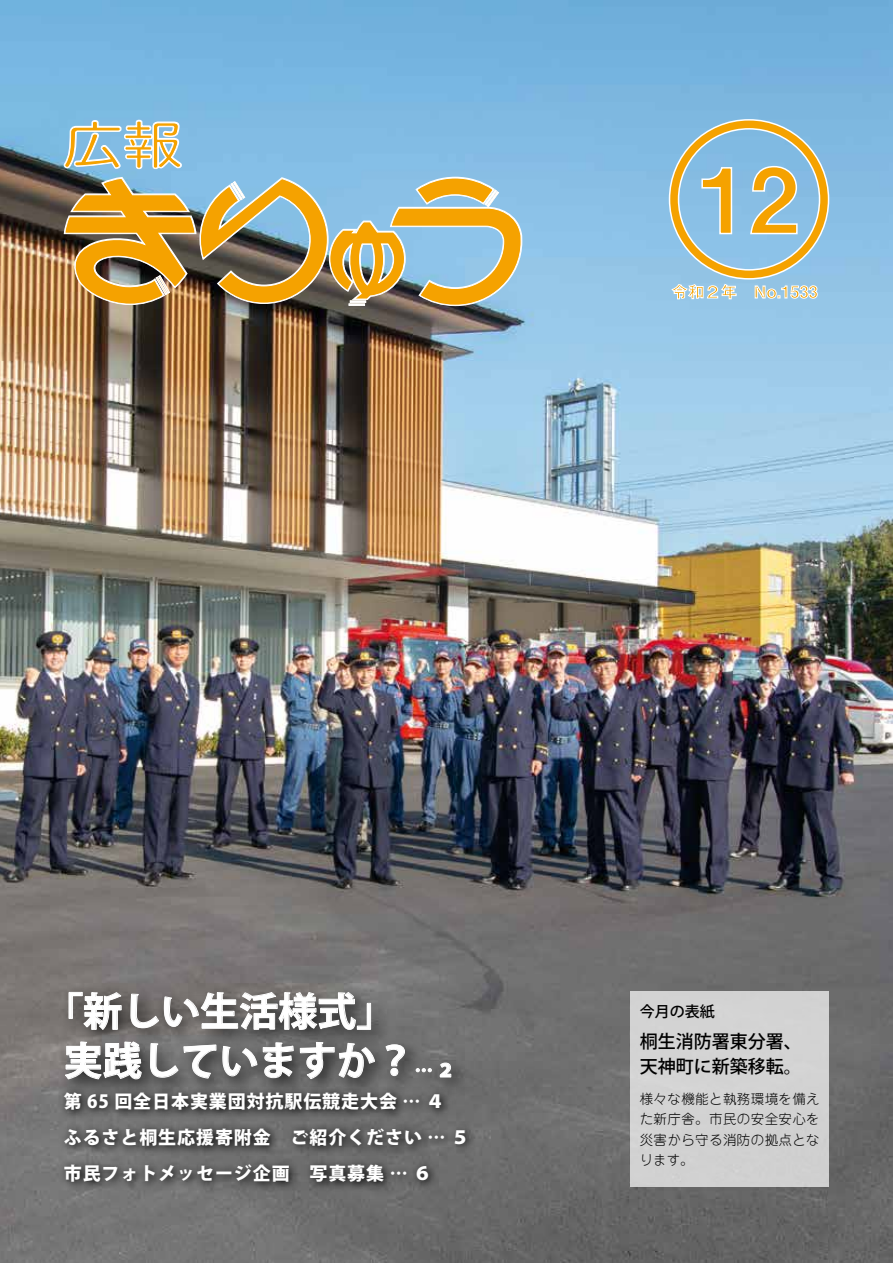
<style>
.page{position:relative;width:893px;height:1263px;background:#fff}
.page>*{position:absolute;margin:0;border:0;box-sizing:border-box;transform-origin:0 0}
.t1{font:90px "Midashi Go Pro MB31";color:#f5a200}
.t2{font:700 39px "Koz Go Pro";color:#fff}
.t3{font:800 18px/36px "Koz Go Pro";letter-spacing:.05em;color:#fff}
.t4{font:500 18px/25.5px "Koz Go Pro";color:#000}
.t5{font:16.5px "Midashi Go Pro MB31";color:#f5a200}
.t6{font:500 15px "Koz Go Pro";color:#000}
.t7{font:300 13.5px/20.2px "Jun 101 Pro";letter-spacing:.03em;color:#000;text-align:justify}
</style>
<div class="page">
<img style="left:0;top:0;width:893px;height:1263px">
<div style="left:58px;top:983px;width:412px;height:115px;background:#000;opacity:.75"></div>
<svg style="left:68px;top:992px;width:54px;height:39px;background:#7a7776"></svg>
<svg style="left:130px;top:991px;width:241px;height:39px;background:#7b7978"></svg>
<svg style="left:64px;top:1041px;width:78px;height:39px;background:#7d7c7c"></svg>
<svg style="left:150px;top:1042px;width:144px;height:37px;background:#747474"></svg>
<svg style="left:300px;top:1041px;width:75px;height:38px;background:#6f6f6f"></svg>
<svg style="left:385px;top:1044px;width:20px;height:32px"></svg>
<svg style="left:416px;top:1068px;width:16px;height:4px"></svg>
<svg style="left:439px;top:1062px;width:13px;height:16px"></svg>
<svg style="left:58px;top:1086px;width:418px;height:106px;background:#5d5d5d"></svg>
<div style="left:630px;top:991px;width:199px;height:195px;background:#d2d2d2"></div>
<div style="left:669px;top:119px;width:160px;height:161px;border:10px solid #fff;border-radius:50%"></div>
<div style="left:670px;top:121px;width:158px;height:157px;border:8px solid #f5a200;border-radius:50%"></div>
<svg style="left:701px;top:166px;width:32px;height:69px;background:#96c6e7"></svg>
<svg style="left:749px;top:165px;width:49px;height:70px;background:#97c6e7"></svg>
<svg style="left:671px;top:283px;width:66px;height:17px"></svg>
<svg style="left:754px;top:284px;width:64px;height:16px"></svg>
<svg style="left:62px;top:0;width:461px;height:307px;background:#92acae"></svg>
<h1 class="t1" style="left:699px;top:127px;width:102px">12</h1>
<p class="t5" style="left:671px;top:279px;width:148px">令和２年　No.1533</p>
<h2 class="t2" style="left:44px;top:986px;width:353px">「新しい生活様式「</h2>
<h2 class="t2" style="left:64px;top:1036px;width:353px">実践していますか?</h2>
<p class="t3" style="left:64px;top:1085px;width:407px">第 65 回全日本実業団対抗駅伝競走大会 ... ４<br>ふるさと桐生応援寄附金　ご紹介ください ... ５市民フォトメッセージ企画　写真募集 ... ６</p>
<p class="t3" style="left:415px;top:1054px;width:41px">...２</p>
<p class="t6" style="left:640px;top:1002px;width:76px">今月の表紙</p>
<p class="t4" style="left:640px;top:1029px;width:163px">桐生消防署東分署、天神町に新築移転。</p>
<p class="t7" style="left:640px;top:1087px;width:182px">様々な機能と執務環境を備えた新庁舎。市民の安全安心を災害から守る消防の拠点となります。</p>
</div>
